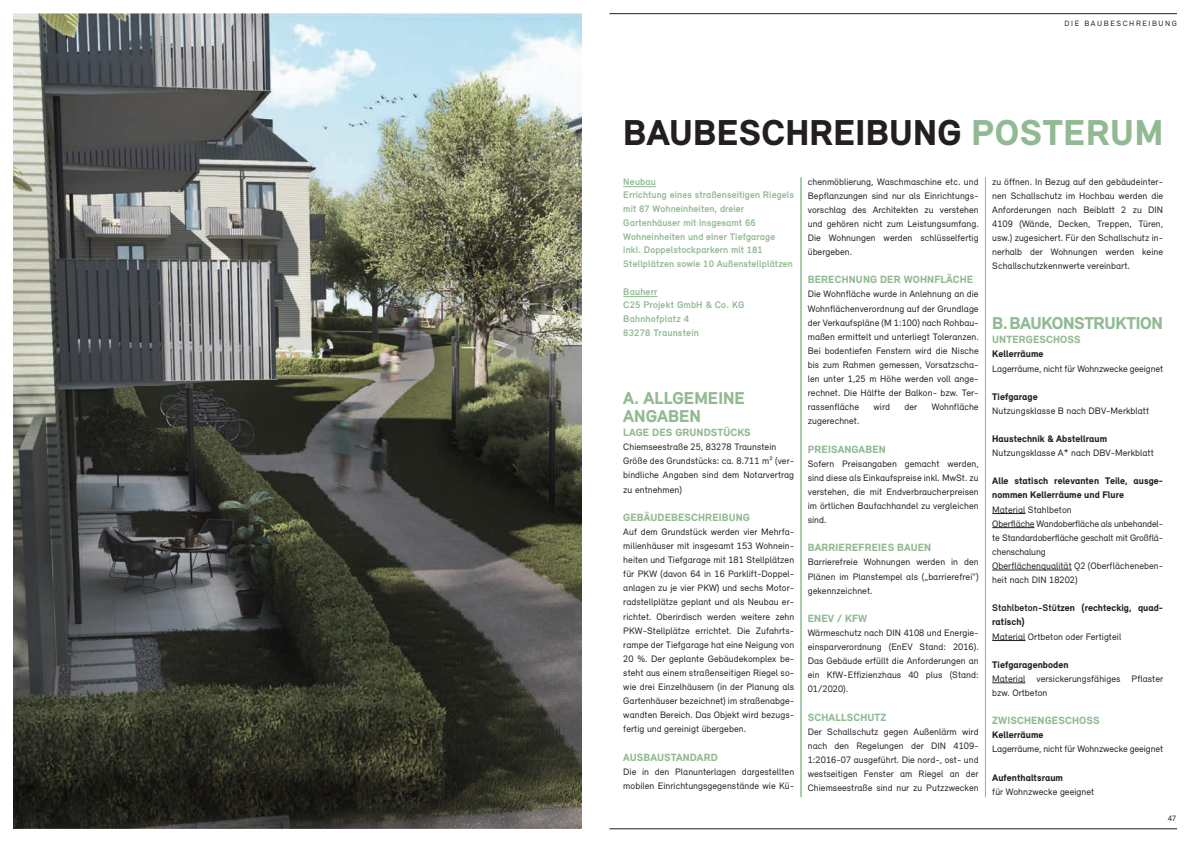
<style>
.page{position:relative;width:1191px;height:842px;background:#fff}
.page>*{position:absolute;margin:0;border:0;box-sizing:border-box;transform-origin:0 0}
.t1{font:900 37px "Relevant";letter-spacing:.005em;color:#231f20}
.t2{font:900 17.7px/17.7px "Relevant";color:#91ba93}
.t3{font:900 17.7px "Relevant";letter-spacing:-.02em;color:#91ba93}
.t4{font:900 10.8px "Relevant";letter-spacing:.01em;color:#91ba93}
.t5{font:700 9.8px/13.7px "Relevant";letter-spacing:.01em;color:#91ba93}
.t6{font:900 9.8px/14.1px "Relevant";letter-spacing:.005em;color:#231f20}
.t7{font:9.6px/14.1px "Relevant";letter-spacing:.005em;color:#231f20;text-align:justify}
.t8{font:9.6px/14.1px "Relevant";letter-spacing:-.015em;color:#231f20}
.t9{font:8px "Relevant";color:#231f20}
.t10{font:7.9px "Relevant";letter-spacing:.2em;color:#231f20}
.s1{color:#91ba93}
.s2{font-weight:700}
.s3{font-size:6.9px}
</style>
<div class="page">
<img style="left:14px;top:14px;width:567px;height:814px">
<hr style="left:609px;top:13px;width:568px;height:1px;background:#231f20">
<hr style="left:609px;top:828px;width:568px;height:1px;background:#231f20">
<hr style="left:623px;top:186px;width:33px;height:1px;background:#91ba93">
<hr style="left:623px;top:296px;width:34px;height:1px;background:#91ba93">
<hr style="left:992px;top:513px;width:33px;height:1px;background:#231f20">
<hr style="left:992px;top:527px;width:42px;height:1px;background:#231f20">
<hr style="left:992px;top:570px;width:79px;height:1px;background:#231f20">
<hr style="left:992px;top:640px;width:33px;height:1px;background:#231f20">
<hr style="left:992px;top:683px;width:33px;height:1px;background:#231f20">
<hr style="left:800px;top:177px;width:1px;height:620px;background:#91ba93">
<hr style="left:985px;top:177px;width:1px;height:620px;background:#91ba93">
<p class="t10" style="left:1064px;top:19px;width:114px">DIE BAUBESCHREIBUNG</p>
<h1 class="t1" style="left:623px;top:111px;width:541px">BAUBESCHREIBUNG <span class="s1">POSTERUM</span></h1>
<p class="t5" style="left:623px;top:174px;width:172px">Neubau<br>Errichtung eines straßenseitigen Riegels mit 87 Wohneinheiten, dreier<br>Gartenhäuser mit insgesamt 66<br>Wohneinheiten und einer Tiefgarage inkl. Doppelstockparkern mit 181<br>Stellplätzen sowie 10 Außenstellplätzen</p>
<p class="t5" style="left:623px;top:284px;width:123px">Bauherr<br>C25 Projekt GmbH &amp; Co. KG<br>Bahnhofplatz 4<br>83278 Traunstein</p>
<h2 class="t2" style="left:623px;top:389px;width:123px">A. ALLGEMEINE<br>ANGABEN</h2>
<p class="t4" style="left:623px;top:426px;width:129px">LAGE DES GRUNDSTÜCKS</p>
<p class="t7" style="left:623px;top:440px;width:172px;text-align:left">Chiemseestraße 25, 83278 Traunstein Größe des Grundstücks: ca. 8.711 m² (ver&shy;bindliche Angaben sind dem Notarvertrag zu entnehmen)</p>
<p class="t4" style="left:623px;top:511px;width:128px">GEBÄUDEBESCHREIBUNG</p>
<p class="t7" style="left:623px;top:524px;width:172px">Auf dem Grundstück werden vier Mehrfa&shy;milienhäuser mit insgesamt 153 Wohnein&shy;heiten und Tiefgarage mit 181 Stellplätzen für PKW (davon 64 in 16 Parklift-Doppel&shy;anlagen zu je vier PKW) und sechs Motor&shy;radstellplätze geplant und als Neubau er&shy;richtet. Oberirdisch werden weitere zehn PKW-Stellplätze errichtet. Die Zufahrts&shy;rampe der Tiefgarage hat eine Neigung von 20 %. Der geplante Gebäudekomplex be&shy;steht aus einem straßenseitigen Riegel so&shy;wie drei Einzelhäusern (in der Planung als Gartenhäuser bezeichnet) im straßenabge&shy;wandten Bereich. Das Objekt wird bezugs&shy;fertig und gereinigt übergeben.</p>
<p class="t4" style="left:623px;top:750px;width:96px">AUSBAUSTANDARD</p>
<p class="t7" style="left:623px;top:764px;width:172px">Die in den Planunterlagen dargestellten mobilen Einrichtungsgegenstände wie Kü-</p>
<p class="t7" style="left:807px;top:174px;width:172px">chenmöblierung, Waschmaschine etc. und Bepflanzungen sind nur als Einrichtungs&shy;vorschlag des Architekten zu verstehen und gehören nicht zum Leistungsumfang.<br>Die Wohnungen werden schlüsselfertig übergeben.</p>
<p class="t4" style="left:807px;top:273px;width:167px">BERECHNUNG DER WOHNFLÄCHE</p>
<p class="t7" style="left:807px;top:287px;width:172px">Die Wohnfläche wurde in Anlehnung an die Wohnflächenverordnung auf der Grundlage der Verkaufspläne (M 1:100) nach Rohbau&shy;maßen ermittelt und unterliegt Toleranzen.<br>Bei bodentiefen Fenstern wird die Nische bis zum Rahmen gemessen, Vorsatzscha&shy;len unter 1,25 m Höhe werden voll ange&shy;rechnet. Die Hälfte der Balkon- bzw. Ter&shy;rassenfläche</p>
<p class="t7" style="left:873px;top:400px;width:18px">wird</p>
<p class="t7" style="left:904px;top:400px;width:14px">der</p>
<p class="t7" style="left:931px;top:400px;width:49px">Wohnfläche</p>
<p class="t7" style="left:807px;top:414px;width:53px">zugerechnet.</p>
<p class="t4" style="left:807px;top:442px;width:80px">PREISANGABEN</p>
<p class="t7" style="left:807px;top:456px;width:172px">Sofern Preisangaben gemacht werden, sind diese als Einkaufspreise inkl. MwSt. zu verstehen, die mit Endverbraucherpreisen im örtlichen Baufachhandel zu vergleichen sind.</p>
<p class="t4" style="left:807px;top:541px;width:125px">BARRIEREFREIES BAUEN</p>
<p class="t7" style="left:807px;top:555px;width:172px">Barrierefreie Wohnungen werden in den Plänen im Planstempel als („barrierefrei“) gekennzeichnet.</p>
<p class="t4" style="left:807px;top:612px;width:61px">ENEV / KFW</p>
<p class="t7" style="left:807px;top:625px;width:172px">Wärmeschutz nach DIN 4108 und Energie&shy;einsparverordnung (EnEV Stand: 2016).<br>Das Gebäude erfüllt die Anforderungen an ein KfW-Effizienzhaus 40 plus (Stand:<br>01/2020).</p>
<p class="t4" style="left:807px;top:710px;width:80px">SCHALLSCHUTZ</p>
<p class="t7" style="left:807px;top:724px;width:172px">Der Schallschutz gegen Außenlärm wird nach den Regelungen der DIN 4109- 1:2016-07 ausgeführt. Die nord-, ost- und westseitigen Fenster am Riegel an der Chiemseestraße sind nur zu Putzzwecken</p>
<p class="t7" style="left:992px;top:174px;width:172px">zu öffnen. In Bezug auf den gebäudeinter&shy;nen Schallschutz im Hochbau werden die Anforderungen nach Beiblatt 2 zu DIN 4109 (Wände, Decken, Treppen, Türen, usw.) zugesichert. Für den Schallschutz in&shy;nerhalb der Wohnungen werden keine Schallschutzkennwerte vereinbart.</p>
<h2 class="t3" style="left:992px;top:313px;width:172px">B.BAUKONSTRUKTION</h2>
<p class="t4" style="left:992px;top:333px;width:90px">UNTERGESCHOSS</p>
<p class="t6" style="left:992px;top:347px;width:53px">Kellerräume</p>
<p class="t7" style="left:992px;top:361px;width:172px">Lagerräume, nicht für Wohnzwecke geeignet</p>
<p class="t6" style="left:992px;top:389px;width:47px">Tiefgarage</p>
<p class="t7" style="left:992px;top:403px;width:158px">Nutzungsklasse B nach DBV-Merkblatt</p>
<p class="t6" style="left:992px;top:432px;width:116px">Haustechnik &amp; Abstellraum</p>
<p class="t7" style="left:992px;top:446px;width:163px">Nutzungsklasse A* nach DBV-Merkblatt</p>
<p class="t6" style="left:992px;top:474px;width:172px">Alle statisch relevanten Teile, ausge&shy;nommen Kellerräume und Flure</p>
<p class="t8" style="left:992px;top:502px;width:172px">Material Stahlbeton<br>Oberfläche Wandoberfläche als unbehandel&shy;te Standardoberfläche geschalt mit Großflä&shy;chenschalung<br>Oberflächenqualität Q2 (Oberflächeneben&shy;heit nach DIN 18202)</p>
<p class="t6" style="left:992px;top:601px;width:172px"><span class="s2">Stahlbeton-Stü</span>tzen (rechteckig, quad&shy;ratisch)</p>
<p class="t7" style="left:992px;top:629px;width:130px">Material Ortbeton oder Fertigteil</p>
<p class="t6" style="left:992px;top:657px;width:78px">Tiefgaragenboden</p>
<p class="t7" style="left:992px;top:671px;width:172px">Material versickerungsfähiges Pflaster bzw. Ortbeton</p>
<p class="t4" style="left:992px;top:714px;width:109px">ZWISCHENGESCHOSS</p>
<p class="t6" style="left:992px;top:728px;width:53px">Kellerräume</p>
<p class="t7" style="left:992px;top:742px;width:172px">Lagerräume, nicht für Wohnzwecke geeignet</p>
<p class="t6" style="left:992px;top:770px;width:72px">Aufenthaltsraum</p>
<p class="t7" style="left:992px;top:784px;width:104px">für Wohnzwecke geeignet</p>
<p class="t9" style="left:1167px;top:813px;width:11px">47<span class="s3">49</span></p>
</div>
